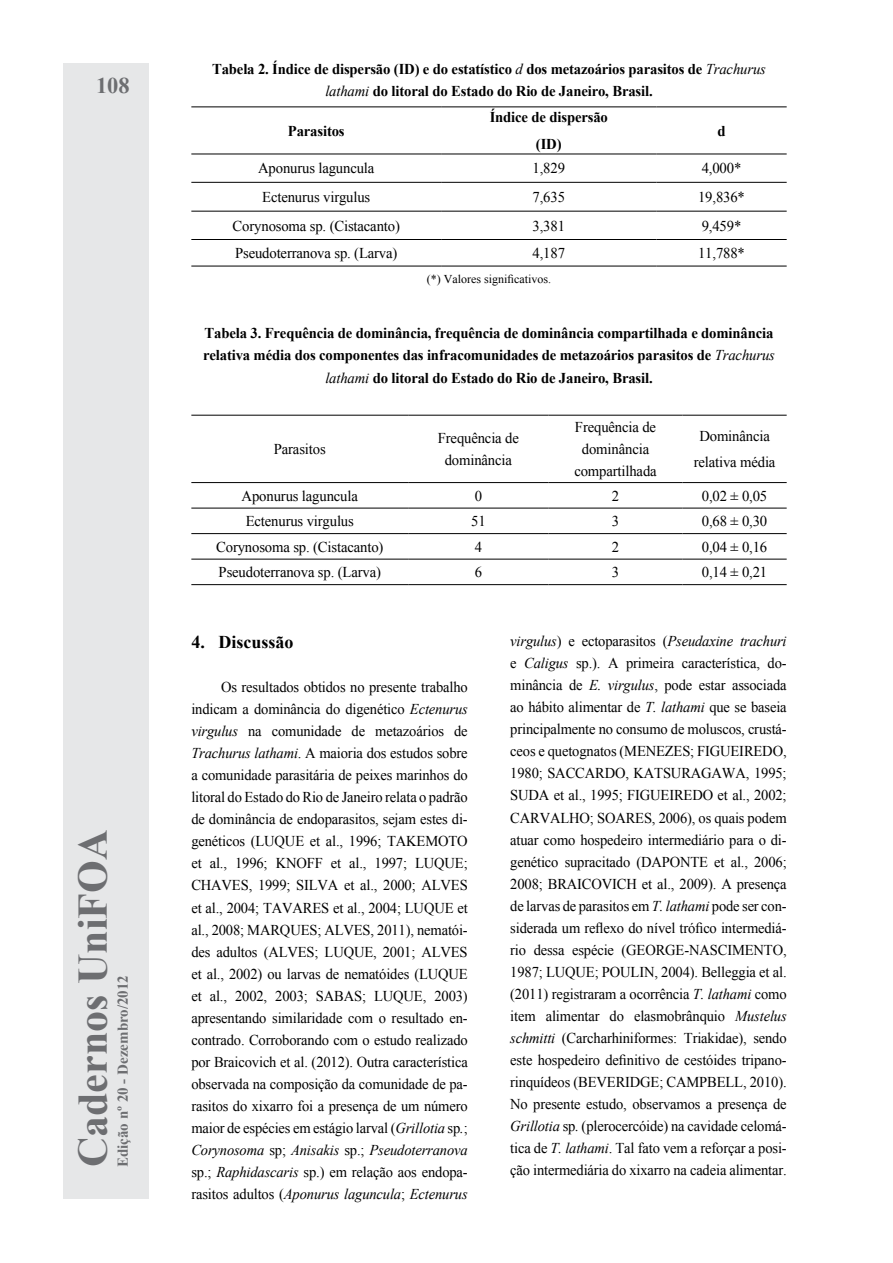
<style>
.page{position:relative;width:893px;height:1263px;background:#fff}
.page>*{position:absolute;margin:0;border:0;box-sizing:border-box;transform-origin:0 0}
.t1{font:700 42px "Times New Roman";color:#6d6e71}
.t2{font:700 22.5px "Times New Roman";color:#6d6e71}
.t3{font:700 18px "Times New Roman";color:#000}
.t4{font:15px/22px "Times New Roman";letter-spacing:-.01em;color:#000;text-align:center}
.t5{font:700 15px/22px "Times New Roman";letter-spacing:-.01em;color:#000;text-align:center}
.t6{font:700 15px "Times New Roman";color:#6d6e71}
.t7{font:12px "Times New Roman";color:#000}
.s1{font-weight:400;font-style:italic}
.s2{font-style:italic}
</style>
<div class="page">
<div style="left:64px;top:64px;width:85px;height:1135px;background:#e6e7e8"></div>
<hr style="left:191px;top:106px;width:250px;height:1px;background:#000">
<hr style="left:441px;top:106px;width:215px;height:1px;background:#000">
<hr style="left:656px;top:106px;width:131px;height:1px;background:#000">
<hr style="left:191px;top:154px;width:250px;height:1px;background:#000">
<hr style="left:441px;top:154px;width:215px;height:1px;background:#000">
<hr style="left:656px;top:154px;width:131px;height:1px;background:#000">
<hr style="left:191px;top:182px;width:250px;height:1px;background:#000">
<hr style="left:441px;top:182px;width:215px;height:1px;background:#000">
<hr style="left:656px;top:182px;width:131px;height:1px;background:#000">
<hr style="left:191px;top:211px;width:250px;height:1px;background:#000">
<hr style="left:441px;top:211px;width:215px;height:1px;background:#000">
<hr style="left:656px;top:211px;width:131px;height:1px;background:#000">
<hr style="left:191px;top:239px;width:250px;height:1px;background:#000">
<hr style="left:441px;top:239px;width:215px;height:1px;background:#000">
<hr style="left:656px;top:239px;width:131px;height:1px;background:#000">
<hr style="left:191px;top:266px;width:250px;height:1px;background:#000">
<hr style="left:441px;top:266px;width:215px;height:1px;background:#000">
<hr style="left:656px;top:266px;width:131px;height:1px;background:#000">
<hr style="left:191px;top:415px;width:217px;height:1px;background:#000">
<hr style="left:408px;top:415px;width:141px;height:1px;background:#000">
<hr style="left:549px;top:415px;width:133px;height:1px;background:#000">
<hr style="left:682px;top:415px;width:105px;height:1px;background:#000">
<hr style="left:191px;top:482px;width:217px;height:1px;background:#000">
<hr style="left:408px;top:482px;width:141px;height:1px;background:#000">
<hr style="left:549px;top:482px;width:133px;height:1px;background:#000">
<hr style="left:682px;top:482px;width:105px;height:1px;background:#000">
<hr style="left:191px;top:508px;width:217px;height:1px;background:#000">
<hr style="left:408px;top:508px;width:141px;height:1px;background:#000">
<hr style="left:549px;top:508px;width:133px;height:1px;background:#000">
<hr style="left:682px;top:508px;width:105px;height:1px;background:#000">
<hr style="left:191px;top:533px;width:217px;height:1px;background:#000">
<hr style="left:408px;top:533px;width:141px;height:1px;background:#000">
<hr style="left:549px;top:533px;width:133px;height:1px;background:#000">
<hr style="left:682px;top:533px;width:105px;height:1px;background:#000">
<hr style="left:191px;top:559px;width:217px;height:1px;background:#000">
<hr style="left:408px;top:559px;width:141px;height:1px;background:#000">
<hr style="left:549px;top:559px;width:133px;height:1px;background:#000">
<hr style="left:682px;top:559px;width:105px;height:1px;background:#000">
<hr style="left:191px;top:584px;width:217px;height:1px;background:#000">
<hr style="left:408px;top:584px;width:141px;height:1px;background:#000">
<hr style="left:549px;top:584px;width:133px;height:1px;background:#000">
<hr style="left:682px;top:584px;width:105px;height:1px;background:#000">
<h2 class="t2" style="left:96px;top:70px;width:35px">108</h2>
<h1 class="t1" style="left:64px;top:1167px;width:339px;rotate:-90deg">Cadernos UniFOA</h1>
<p class="t6" style="left:113px;top:1167px;width:194px;rotate:-90deg">Edição nº 20 - Dezembro/2012</p>
<p class="t5" style="left:212px;top:58px;width:555px">Tabela 2. Índice de dispersão (ID) e do estatístico <span class="s1">d</span> dos metazoários parasitos de <span class="s1">Trachurus lathami</span> do litoral do Estado do Rio de Janeiro, Brasil.</p>
<p class="t5" style="left:288px;top:119px;width:58px">Parasitos</p>
<p class="t5" style="left:490px;top:104px;width:120px;line-height:26.2px">Índice de dispersão (ID)</p>
<p class="t5" style="left:717px;top:119px;width:10px">d</p>
<p class="t4" style="left:258px;top:157px;width:118px">Aponurus laguncula</p>
<p class="t4" style="left:533px;top:157px;width:34px">1,829</p>
<p class="t4" style="left:702px;top:157px;width:41px">4,000*</p>
<p class="t4" style="left:262px;top:186px;width:110px">Ectenurus virgulus</p>
<p class="t4" style="left:533px;top:186px;width:34px">7,635</p>
<p class="t4" style="left:698px;top:186px;width:48px">19,836*</p>
<p class="t4" style="left:233px;top:214px;width:169px">Corynosoma sp. (Cistacanto)</p>
<p class="t4" style="left:533px;top:214px;width:34px">3,381</p>
<p class="t4" style="left:702px;top:214px;width:41px">9,459*</p>
<p class="t4" style="left:235px;top:242px;width:164px">Pseudoterranova sp. (Larva)</p>
<p class="t4" style="left:533px;top:242px;width:34px">4,187</p>
<p class="t4" style="left:698px;top:242px;width:48px">11,788*</p>
<p class="t7" style="left:427px;top:271px;width:126px">(*) Valores significativos.</p>
<p class="t5" style="left:203px;top:322px;width:573px">Tabela 3. Frequência de dominância, frequência de dominância compartilhada e dominância relativa média dos componentes das infracomunidades de metazoários parasitos de <span class="s1">Trachurus lathami</span> do litoral do Estado do Rio de Janeiro, Brasil.</p>
<p class="t4" style="left:274px;top:438px;width:53px">Parasitos</p>
<p class="t4" style="left:438px;top:427px;width:83px">Frequência de dominância</p>
<p class="t4" style="left:574px;top:416px;width:84px">Frequência de dominância compartilhada</p>
<p class="t4" style="left:694px;top:422px;width:83px;line-height:26.2px">Dominância relativa média</p>
<p class="t4" style="left:242px;top:484px;width:118px">Aponurus laguncula</p>
<p class="t4" style="left:475px;top:484px;width:9px">0</p>
<p class="t4" style="left:612px;top:484px;width:9px">2</p>
<p class="t4" style="left:702px;top:484px;width:67px">0,02 ± 0,05</p>
<p class="t4" style="left:246px;top:510px;width:110px">Ectenurus virgulus</p>
<p class="t4" style="left:471px;top:510px;width:16px">51</p>
<p class="t4" style="left:612px;top:510px;width:9px">3</p>
<p class="t4" style="left:702px;top:510px;width:67px">0,68 ± 0,30</p>
<p class="t4" style="left:216px;top:535px;width:169px">Corynosoma sp. (Cistacanto)</p>
<p class="t4" style="left:475px;top:535px;width:9px">4</p>
<p class="t4" style="left:612px;top:535px;width:9px">2</p>
<p class="t4" style="left:702px;top:535px;width:67px">0,04 ± 0,16</p>
<p class="t4" style="left:219px;top:561px;width:164px">Pseudoterranova sp. (Larva)</p>
<p class="t4" style="left:475px;top:561px;width:9px">6</p>
<p class="t4" style="left:612px;top:561px;width:9px">3</p>
<p class="t4" style="left:702px;top:561px;width:67px">0,14 ± 0,21</p>
<p class="t3" style="left:191px;top:629px;width:104px">4. Discussão</p>
<p class="t4" style="left:191px;top:676px;width:278px;text-align:justify;text-indent:30px">Os resultados obtidos no presente trabalho indicam a dominância do digenético <span class="s2">Ectenurus virgulus</span> na comunidade de metazoários de <span class="s2">Trachurus lathami</span>. A maioria dos estudos sobre a comunidade parasitária de peixes marinhos do litoral do Estado do Rio de Janeiro relata o padrão de dominância de endoparasitos, sejam estes di&shy;genéticos (LUQUE et al., 1996; TAKEMOTO et al., 1996; KNOFF et al., 1997; LUQUE; CHAVES, 1999; SILVA et al., 2000; ALVES et al., 2004; TAVARES et al., 2004; LUQUE et al., 2008; MARQUES; ALVES, 2011), nematói&shy;des adultos (ALVES; LUQUE, 2001; ALVES et al., 2002) ou larvas de nematóides (LUQUE et al., 2002, 2003; SABAS; LUQUE, 2003) apresentando similaridade com o resultado en&shy;contrado. Corroborando com o estudo realizado por Braicovich et al. (2012). Outra característica observada na composição da comunidade de pa&shy;rasitos do xixarro foi a presença de um número maior de espécies em estágio larval (<span class="s2">Grillotia</span> sp<span class="s2">.</span>; <span class="s2">Corynosoma</span> sp; <span class="s2">Anisakis</span> sp.; <span class="s2">Pseudoterranova </span>sp.; <span class="s2">Raphidascaris</span> sp.) em relação aos endopa&shy;rasitos adultos (<span class="s2">Aponurus laguncula</span>; <span class="s2">Ectenurus</span></p>
<p class="t4" style="left:510px;top:630px;width:278px;text-align:justify"><span class="s2">virgulus</span>) e ectoparasitos (<span class="s2">Pseudaxine trachuri </span>e <span class="s2">Caligus</span> sp.). A primeira característica, do&shy;minância de <span class="s2">E. virgulus</span>, pode estar associada ao hábito alimentar de <span class="s2">T. lathami</span> que se baseia principalmente no consumo de moluscos, crustá&shy;ceos e quetognatos (MENEZES; FIGUEIREDO, 1980; SACCARDO, KATSURAGAWA, 1995; SUDA et al., 1995; FIGUEIREDO et al., 2002; CARVALHO; SOARES, 2006), os quais podem atuar como hospedeiro intermediário para o di&shy;genético supracitado (DAPONTE et al., 2006; 2008; BRAICOVICH et al., 2009). A presença de larvas de parasitos em <span class="s2">T. lathami</span> pode ser con&shy;siderada um reflexo do nível trófico intermediá&shy;rio dessa espécie (GEORGE-NASCIMENTO, 1987; LUQUE; POULIN, 2004). Belleggia et al. (2011) registraram a ocorrência <span class="s2">T. lathami</span> como item alimentar do elasmobrânquio <span class="s2">Mustelus schmitti</span> (Carcharhiniformes: Triakidae), sendo este hospedeiro definitivo de cestóides tripano&shy;rinquídeos (BEVERIDGE; CAMPBELL, 2010).<br>No presente estudo, observamos a presença de <span class="s2">Grillotia</span> sp<span class="s2">.</span> (plerocercóide) na cavidade celomá&shy;tica de <span class="s2">T. lathami</span>. Tal fato vem a reforçar a posi&shy;ção intermediária do xixarro na cadeia alimentar.</p>
</div>
